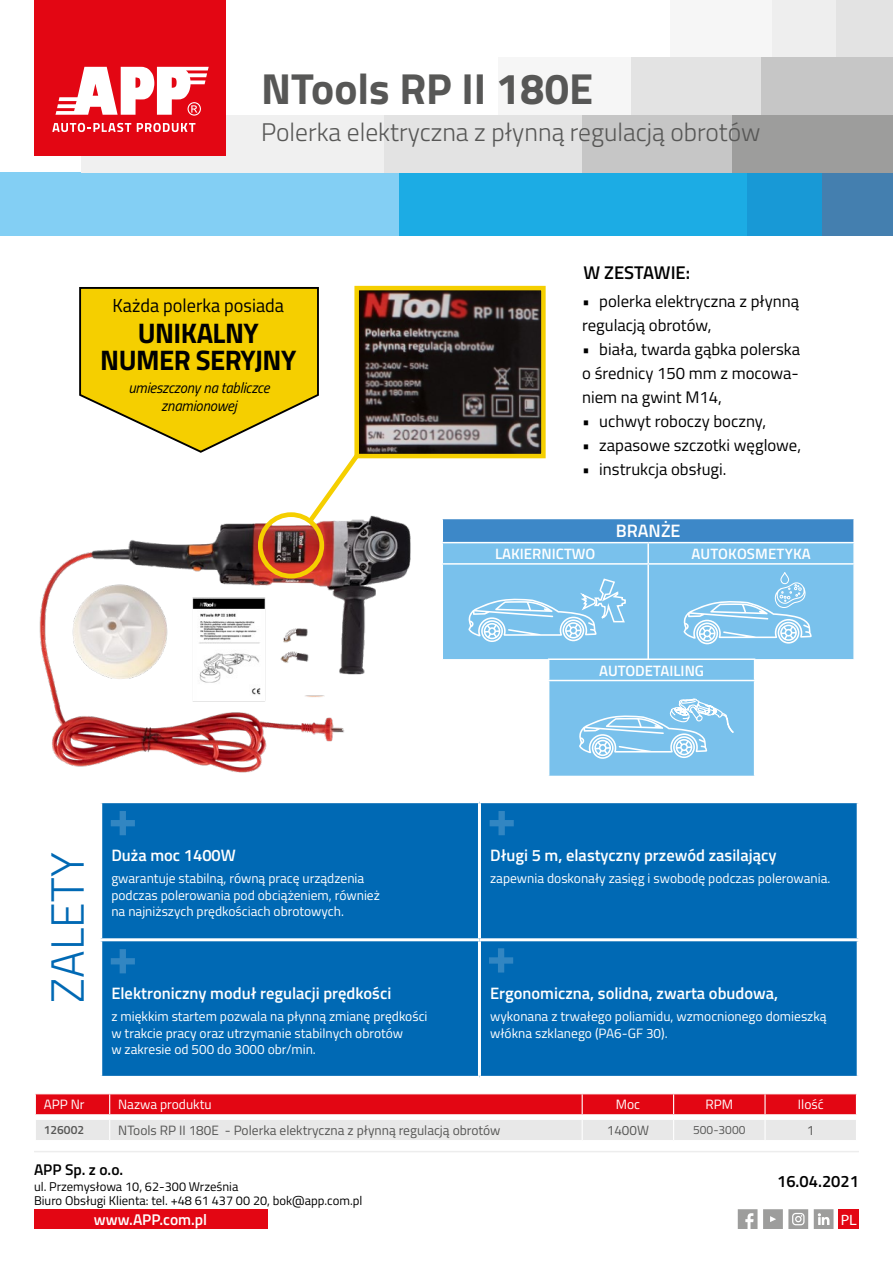
<style>
.page{position:relative;width:893px;height:1263px;background:#fff}
.page>*{position:absolute;margin:0;border:0;box-sizing:border-box;transform-origin:0 0}
.t1{font:300 46.5px "Titillium";color:#0069b4}
.t2{font:700 43.5px "Titillium";color:#575756}
.t3{font:700 28.35px/26.4px "Titillium";letter-spacing:-.02em;color:#000;text-align:center}
.t4{font:300 25.5px "Titillium";color:#575756}
.t5{font:18.9px "Titillium";color:#000}
.t6{font:600 18.45px "Titillium";color:#000}
.t7{font:600 18px "Titillium";color:#fff}
.t8{font:16.65px/24px "Titillium";color:#000}
.t9{font:600 16.5px "Titillium";color:#fff}
.t10{font:600 16.5px "Titillium";color:#000}
.t11{font:600 15.45px "Titillium";color:#fff}
.t12{font:600 15.45px "Titillium";color:#000}
.t13{font:italic 15.15px/18.1px "Titillium";letter-spacing:-.01em;color:#000;text-align:center}
.t14{font:600 15px "Titillium";color:#fff}
.t15{font:semi-expanded 15px "Myriad Pro";color:#fff}
.t16{font:13.5px/16.2px "Titillium";color:#fff}
.t17{font:13.5px "Titillium";color:#575756}
.t18{font:12.75px/14.1px "Titillium";color:#000}
.t19{font:12px "Titillium";color:#575756}
.t20{font:600 12px "Titillium";color:#575756}
</style>
<div class="page">
<div style="left:727px;top:172px;width:97px;height:64px;background:#1899d6"></div>
<div style="left:398px;top:172px;width:348px;height:64px;background:#1cace4"></div>
<div style="left:0;top:172px;width:399px;height:64px;background:#83cff4"></div>
<div style="left:830px;top:0;width:63px;height:57px;background:#e3e3e3"></div>
<div style="left:746px;top:0;width:90px;height:57px;background:#eee"></div>
<div style="left:670px;top:0;width:101px;height:57px;background:#f6f6f6"></div>
<div style="left:761px;top:57px;width:132px;height:58px;background:#c6c6c6"></div>
<div style="left:629px;top:57px;width:132px;height:58px;background:#e3e3e3"></div>
<div style="left:499px;top:57px;width:132px;height:58px;background:#f6f6f6"></div>
<div style="left:822px;top:172px;width:71px;height:64px;background:#447faf"></div>
<div style="left:732px;top:115px;width:161px;height:57px;background:#9d9d9c"></div>
<div style="left:383px;top:115px;width:205px;height:57px;background:#e3e3e3"></div>
<div style="left:81px;top:115px;width:302px;height:57px;background:#f0f0f0"></div>
<div style="left:583px;top:115px;width:149px;height:57px;background:#c6c6c6"></div>
<div style="left:35px;top:0;width:191px;height:156px;background:#e30613"></div>
<svg style="left:52px;top:123px;width:79px;height:9px"></svg>
<svg style="left:137px;top:123px;width:58px;height:9px"></svg>
<svg style="left:55px;top:67px;width:154px;height:49px"></svg>
<hr style="left:34px;top:1151px;width:825px;height:1px;background:#ededed">
<svg style="left:738px;top:1209px;width:19px;height:20px"></svg>
<svg style="left:763px;top:1209px;width:45px;height:20px"></svg>
<svg style="left:814px;top:1209px;width:19px;height:20px"></svg>
<div style="left:34px;top:1209px;width:233px;height:20px;background:#e30613"></div>
<div style="left:838px;top:1209px;width:21px;height:20px;background:#e30613"></div>
<img style="left:39px;top:515px;width:372px;height:258px">
<svg style="left:35px;top:1094px;width:822px;height:46px;background:#e98a8f"></svg>
<hr style="left:764px;top:1120px;width:2px;height:20px;background:#fff">
<div style="left:258px;top:512px;width:66px;height:66px;border:5px solid #f5cf00;border-radius:50%"></div>
<svg style="left:78px;top:287px;width:289px;height:242px"></svg>
<img style="left:359px;top:291px;width:182px;height:162px">
<div style="left:354px;top:286px;width:192px;height:172px;border:4px solid #f5cf00"></div>
<div style="left:442px;top:519px;width:412px;height:24px;background:#3d88c8"></div>
<div style="left:443px;top:543px;width:410px;height:116px;background:#79c1ec"></div>
<hr style="left:853px;top:519px;width:2px;height:23px;background:#fff">
<hr style="left:441px;top:563px;width:207px;height:2px;background:#fff">
<hr style="left:441px;top:519px;width:2px;height:23px;background:#fff">
<hr style="left:441px;top:542px;width:207px;height:1px;background:#fff">
<hr style="left:648px;top:542px;width:207px;height:1px;background:#fff">
<hr style="left:647px;top:543px;width:2px;height:20px;background:#fff">
<hr style="left:648px;top:563px;width:207px;height:2px;background:#fff">
<hr style="left:647px;top:565px;width:2px;height:94px;background:#fff">
<div style="left:102px;top:803px;width:755px;height:273px;background:#0069b4"></div>
<hr style="left:478px;top:941px;width:3px;height:135px;background:#fff">
<hr style="left:478px;top:803px;width:3px;height:135px;background:#fff">
<hr style="left:99px;top:938px;width:380px;height:3px;background:#fff">
<hr style="left:479px;top:938px;width:381px;height:3px;background:#fff">
<svg style="left:111px;top:811px;width:24px;height:24px"></svg>
<svg style="left:111px;top:949px;width:24px;height:24px"></svg>
<svg style="left:490px;top:811px;width:24px;height:24px"></svg>
<hr style="left:548px;top:658px;width:207px;height:2px;background:#fff">
<svg style="left:489px;top:948px;width:24px;height:24px"></svg>
<svg style="left:683px;top:572px;width:129px;height:72px;background:#90cbef"></svg>
<svg style="left:468px;top:577px;width:159px;height:65px;background:#90cbef"></svg>
<svg style="left:549px;top:660px;width:206px;height:116px;background:#86c7ed"></svg>
<h2 class="t2" style="left:261px;top:56px;width:333px">NTools RP II 180E</h2>
<h3 class="t4" style="left:261px;top:113px;width:501px">Polerka elektryczna z płynną regulacją obrotów</h3>
<h3 class="t5" style="left:113px;top:292px;width:173px">Każda polerka posiada</h3>
<h3 class="t3" style="left:100px;top:318px;width:198px">UNIKALNY<br>NUMER SERYJNY</h3>
<p class="t13" style="left:128px;top:377px;width:143px">umieszczony na tabliczce znamionowej</p>
<h3 class="t6" style="left:583px;top:258px;width:108px">W ZESTAWIE:</h3>
<p class="t8" style="left:582px;top:288px;width:218px">• polerka elektryczna z płynną regulacją obrotów,</p>
<p class="t8" style="left:582px;top:336px;width:219px;text-align:justify">• biała, twarda gąbka polerska o średnicy 150 mm z mocowa&shy;niem na gwint M14,</p>
<p class="t8" style="left:582px;top:408px;width:185px">• uchwyt roboczy boczny,</p>
<p class="t8" style="left:582px;top:432px;width:220px">• zapasowe szczotki węglowe,</p>
<p class="t8" style="left:582px;top:456px;width:146px">• instrukcja obsługi.</p>
<h3 class="t7" style="left:616px;top:518px;width:66px">BRANŻE</h3>
<p class="t14" style="left:495px;top:542px;width:102px">LAKIERNICTWO</p>
<p class="t14" style="left:691px;top:542px;width:121px">AUTOKOSMETYKA</p>
<p class="t14" style="left:599px;top:659px;width:107px">AUTODETAILING</p>
<h1 class="t1" style="left:34px;top:1002px;width:151px;rotate:-90deg">ZALETY</h1>
<p class="t9" style="left:111px;top:843px;width:126px">Duża moc 1400W</p>
<p class="t16" style="left:111px;top:870px;width:270px">gwarantuje stabilną, równą pracę urządzenia podczas polerowania pod obciążeniem, również na najniższych prędkościach obrotowych.</p>
<p class="t9" style="left:111px;top:981px;width:281px">Elektroniczny moduł regulacji prędkości</p>
<p class="t16" style="left:111px;top:1008px;width:318px">z miękkim startem pozwala na płynną zmianę prędkości w trakcie pracy oraz utrzymanie stabilnych obrotów<br>w zakresie od 500 do 3000 obr/min.</p>
<p class="t9" style="left:490px;top:843px;width:288px">Długi 5 m, elastyczny przewód zasilający</p>
<p class="t16" style="left:490px;top:870px;width:342px">zapewnia doskonały zasięg i swobodę podczas polerowania.</p>
<p class="t9" style="left:490px;top:981px;width:290px">Ergonomiczna, solidna, zwarta obudowa,</p>
<p class="t16" style="left:490px;top:1008px;width:338px">wykonana z trwałego poliamidu, wzmocnionego domieszką włókna szklanego (PA6-GF 30).</p>
<p class="t16" style="left:44px;top:1096px;width:42px">APP Nr</p>
<p class="t16" style="left:118px;top:1096px;width:95px">Nazwa produktu</p>
<p class="t16" style="left:616px;top:1096px;width:26px">Moc</p>
<p class="t16" style="left:705px;top:1096px;width:29px">RPM</p>
<p class="t16" style="left:798px;top:1096px;width:27px">Ilość</p>
<p class="t20" style="left:44px;top:1121px;width:42px">126002</p>
<p class="t17" style="left:118px;top:1120px;width:384px">NTools RP II 180E - Polerka elektryczna z płynną regulacją obrotów</p>
<p class="t17" style="left:607px;top:1120px;width:44px">1400W</p>
<p class="t19" style="left:693px;top:1121px;width:54px">500-3000</p>
<p class="t17" style="left:807px;top:1120px;width:9px">1</p>
<p class="t12" style="left:34px;top:1158px;width:91px">APP Sp. z o.o.</p>
<p class="t18" style="left:34px;top:1179px;width:330px">ul. Przemysłowa 10, 62-300 Września<br>Biuro Obsługi Klienta: tel. +48 61 437 00 20, bok@app.com.pl</p>
<p class="t11" style="left:94px;top:1208px;width:115px">www.APP.com.pl</p>
<p class="t15" style="left:841px;top:1210px;width:18px">PL</p>
<p class="t10" style="left:777px;top:1169px;width:83px">16.04.2021</p>
</div>
